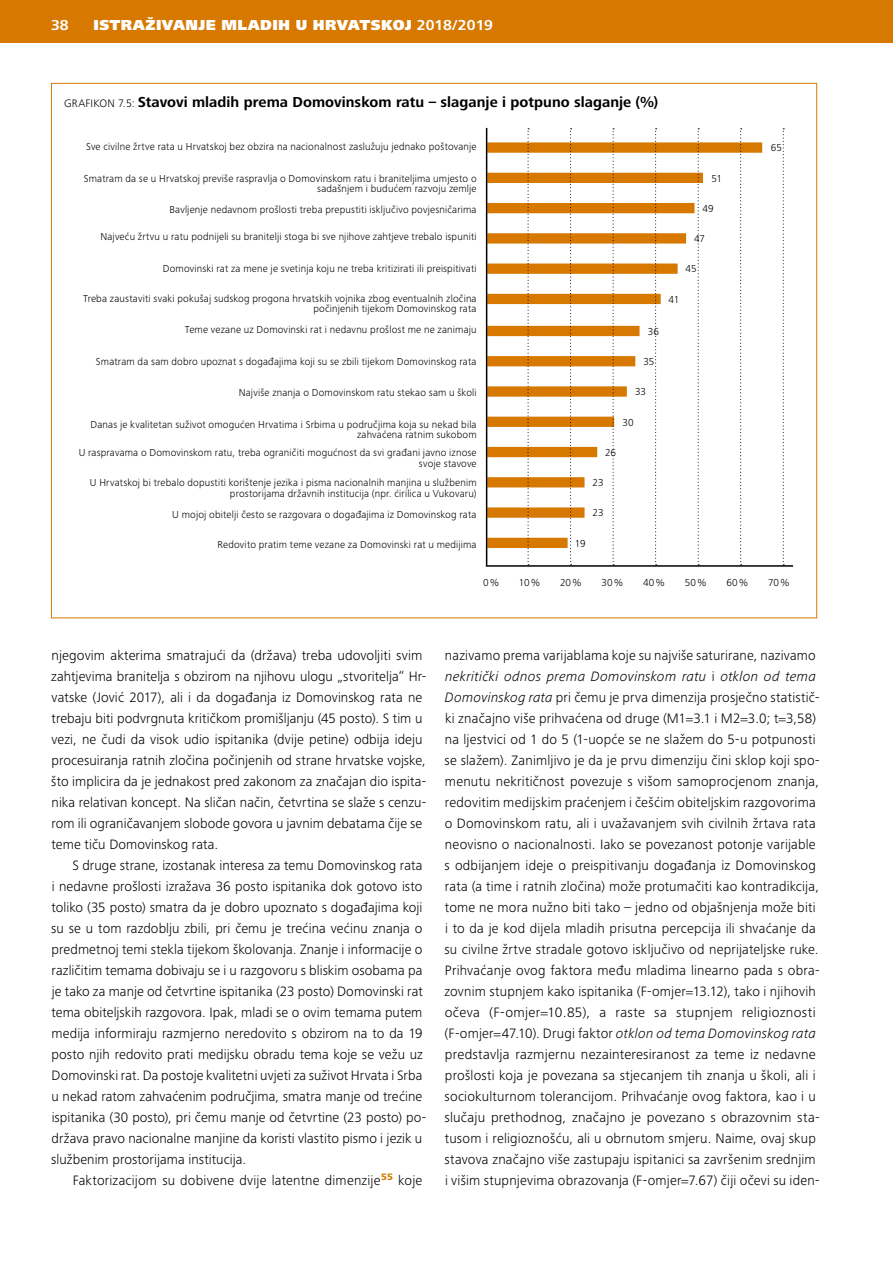
<style>
.page{position:relative;width:893px;height:1263px;background:#fff}
.page>*{position:absolute;margin:0;border:0;box-sizing:border-box;transform-origin:0 0}
.t1{font:700 15px "Frutiger Next Pro";letter-spacing:.005em;color:#000}
.t2{font:900 15px "Frutiger Next Pro";letter-spacing:.03em;color:#fff}
.t3{font:700 15px "Frutiger Next Pro";color:#fff}
.t4{font:300 14.1px/21px "Frutiger Next Pro";letter-spacing:.01em;color:#000}
.t5{font:300 10.5px/10.5px "Frutiger Next Pro";letter-spacing:.015em;color:#000;text-align:right}
.s1{font-weight:700}
.s2{font-weight:300;font-size:11.25px}
.s3{font-style:italic}
</style>
<div class="page">
<div style="left:0;top:0;width:893px;height:43px;background:#d77900"></div>
<svg style="left:487px;top:142px;width:275px;height:406px"></svg>
<hr style="left:486px;top:128px;width:1px;height:437px;background:#000">
<hr style="left:486px;top:565px;width:307px;height:2px;background:#000">
<svg style="left:613px;top:128px;width:1px;height:437px"></svg>
<svg style="left:655px;top:128px;width:2px;height:437px"></svg>
<svg style="left:698px;top:128px;width:1px;height:437px"></svg>
<svg style="left:740px;top:128px;width:2px;height:437px"></svg>
<svg style="left:783px;top:128px;width:1px;height:437px"></svg>
<svg style="left:570px;top:128px;width:2px;height:437px"></svg>
<svg style="left:528px;top:128px;width:1px;height:437px"></svg>
<p class="t3" style="left:51px;top:17px;width:19px">38</p>
<p class="t2" style="left:94px;top:17px;width:401px">ISTRAŽIVANJE MLADIH U HRVATSKOJ <span class="s1">2018/2019</span></p>
<p class="t1" style="left:64px;top:94px;width:596px"><span class="s2">GRAFIKON 7.5:</span> Stavovi mladih prema Domovinskom ratu – slaganje i potpuno slaganje (%)</p>
<p class="t5" style="left:86px;top:141px;width:392px">Sve civilne žrtve rata u Hrvatskoj bez obzira na nacionalnost zaslužuju jednako poštovanje</p>
<p class="t5" style="left:84px;top:173px;width:394px">Smatram da se u Hrvatskoj previše raspravlja o Domovinskom ratu i braniteljima umjesto o sadašnjem i budućem razvoju zemlje</p>
<p class="t5" style="left:169px;top:204px;width:309px">Bavljenje nedavnom prošlosti treba prepustiti isključivo povjesničarima</p>
<p class="t5" style="left:100px;top:231px;width:378px">Najveću žrtvu u ratu podnijeli su branitelji stoga bi sve njihove zahtjeve trebalo ispuniti</p>
<p class="t5" style="left:163px;top:263px;width:315px">Domovinski rat za mene je svetinja koju ne treba kritizirati ili preispitivati</p>
<p class="t5" style="left:83px;top:293px;width:395px">Treba zaustaviti svaki pokušaj sudskog progona hrvatskih vojnika zbog eventualnih zločina počinjenih tijekom Domovinskog rata</p>
<p class="t5" style="left:185px;top:324px;width:293px">Teme vezane uz Domovinski rat i nedavnu prošlost me ne zanimaju</p>
<p class="t5" style="left:96px;top:356px;width:382px">Smatram da sam dobro upoznat s događajima koji su se zbili tijekom Domovinskog rata</p>
<p class="t5" style="left:239px;top:387px;width:239px">Najviše znanja o Domovinskom ratu stekao sam u školi</p>
<p class="t5" style="left:91px;top:419px;width:388px">Danas je kvalitetan suživot omogućen Hrvatima i Srbima u područjima koja su nekad bila zahvaćena ratnim sukobom</p>
<p class="t5" style="left:79px;top:447px;width:399px">U raspravama o Domovinskom ratu, treba ograničiti mogućnost da svi građani javno iznose svoje stavove</p>
<p class="t5" style="left:90px;top:477px;width:388px">U Hrvatskoj bi trebalo dopustiti korištenje jezika i pisma nacionalnih manjina u službenim prostorijama državnih institucija (npr. ćirilica u Vukovaru)</p>
<p class="t5" style="left:172px;top:509px;width:306px">U mojoj obitelji često se razgovara o događajima iz Domovinskog rata</p>
<p class="t5" style="left:217px;top:539px;width:261px">Redovito pratim teme vezane za Domovinski rat u medijima</p>
<p class="t5" style="left:648px;top:326px;width:13px">36</p>
<p class="t5" style="left:643px;top:356px;width:13px">35</p>
<p class="t5" style="left:635px;top:386px;width:13px">33</p>
<p class="t5" style="left:622px;top:417px;width:13px">30</p>
<p class="t5" style="left:605px;top:447px;width:13px">26</p>
<p class="t5" style="left:592px;top:477px;width:13px">23</p>
<p class="t5" style="left:592px;top:508px;width:13px">23</p>
<p class="t5" style="left:575px;top:538px;width:12px">19</p>
<p class="t5" style="left:712px;top:173px;width:12px">51</p>
<p class="t5" style="left:702px;top:203px;width:13px">49</p>
<p class="t5" style="left:694px;top:233px;width:13px">47</p>
<p class="t5" style="left:685px;top:264px;width:13px">45</p>
<p class="t5" style="left:669px;top:294px;width:12px">41</p>
<p class="t5" style="left:771px;top:143px;width:13px">65</p>
<p class="t5" style="left:483px;top:577px;width:17px">0%</p>
<p class="t5" style="left:519px;top:577px;width:23px">10%</p>
<p class="t5" style="left:560px;top:577px;width:23px">20%</p>
<p class="t5" style="left:601px;top:577px;width:23px">30%</p>
<p class="t5" style="left:643px;top:577px;width:23px">40%</p>
<p class="t5" style="left:685px;top:577px;width:23px">50%</p>
<p class="t5" style="left:726px;top:577px;width:23px">60%</p>
<p class="t5" style="left:768px;top:577px;width:23px">70%</p>
<p class="t4" style="left:51px;top:645px;width:376px">njegovim akterima smatrajući da (država) treba udovoljiti svim zahtjevima branitelja s obzirom na njihovu ulogu „stvoritelja“ Hr&shy;vatske (Jović 2017), ali i da događanja iz Domovinskog rata ne trebaju biti podvrgnuta kritičkom promišljanju (45 posto). S tim u vezi, ne čudi da visok udio ispitanika (dvije petine) odbija ideju procesuiranja ratnih zločina počinjenih od strane hrvatske vojske, što implicira da je jednakost pred zakonom za značajan dio ispita&shy;nika relativan koncept. Na sličan način, četvrtina se slaže s cenzu&shy;rom ili ograničavanjem slobode govora u javnim debatama čije se teme tiču Domovinskog rata.</p>
<p class="t4" style="left:51px;top:855px;width:376px;text-indent:21px">S druge strane, izostanak interesa za temu Domovinskog rata i nedavne prošlosti izražava 36 posto ispitanika dok gotovo isto toliko (35 posto) smatra da je dobro upoznato s događajima koji su se u tom razdoblju zbili, pri čemu je trećina većinu znanja o predmetnoj temi stekla tijekom školovanja. Znanje i informacije o različitim temama dobivaju se i u razgovoru s bliskim osobama pa je tako za manje od četvrtine ispitanika (23 posto) Domovinski rat tema obiteljskih razgovora. Ipak, mladi se o ovim temama putem medija informiraju razmjerno neredovito s obzirom na to da 19 posto njih redovito prati medijsku obradu tema koje se vežu uz Domovinski rat. Da postoje kvalitetni uvjeti za suživot Hrvata i Srba u nekad ratom zahvaćenim područjima, smatra manje od trećine ispitanika (30 posto), pri čemu manje od četvrtine (23 posto) po&shy;država pravo nacionalne manjine da koristi vlastito pismo i jezik u službenim prostorijama institucija.</p>
<p class="t4" style="left:73px;top:1170px;width:351px">Faktorizacijom su dobivene dvije latentne dimenzije<sup>55</sup> koje</p>
<p class="t4" style="left:444px;top:645px;width:377px">nazivamo prema varijablama koje su najviše saturirane, nazivamo <span class="s3">nekritički odnos prema Domovinskom ratu</span> i <span class="s3">otklon od tema Domovinskog rata</span> pri čemu je prva dimenzija prosječno statistič&shy;ki značajno više prihvaćena od druge (M1=3.1 i M2=3.0; t=3,58) na ljestvici od 1 do 5 (1-uopće se ne slažem do 5-u potpunosti se slažem). Zanimljivo je da je prvu dimenziju čini sklop koji spo&shy;menutu nekritičnost povezuje s višom samoprocjenom znanja, redovitim medijskim praćenjem i češćim obiteljskim razgovorima o Domovinskom ratu, ali i uvažavanjem svih civilnih žrtava rata neovisno o nacionalnosti. Iako se povezanost potonje varijable s odbijanjem ideje o preispitivanju događanja iz Domovinskog rata (a time i ratnih zločina) može protumačiti kao kontradikcija, tome ne mora nužno biti tako – jedno od objašnjenja može biti i to da je kod dijela mladih prisutna percepcija ili shvaćanje da su civilne žrtve stradale gotovo isključivo od neprijateljske ruke.<br>Prihvaćanje ovog faktora među mladima linearno pada s obra&shy;zovnim stupnjem kako ispitanika (F-omjer=13.12), tako i njihovih očeva (F-omjer=10.85), a raste sa stupnjem religioznosti (F-omjer=47.10). Drugi faktor <span class="s3">otklon od tema Domovinskog rata </span>predstavlja razmjernu nezainteresiranost za teme iz nedavne prošlosti koja je povezana sa stjecanjem tih znanja u školi, ali i sociokulturnom tolerancijom. Prihvaćanje ovog faktora, kao i u slučaju prethodnog, značajno je povezano s obrazovnim sta&shy;tusom i religioznošću, ali u obrnutom smjeru. Naime, ovaj skup stavova značajno više zastupaju ispitanici sa završenim srednjim i višim stupnjevima obrazovanja (F-omjer=7.67) čiji očevi su iden-</p>
</div>
